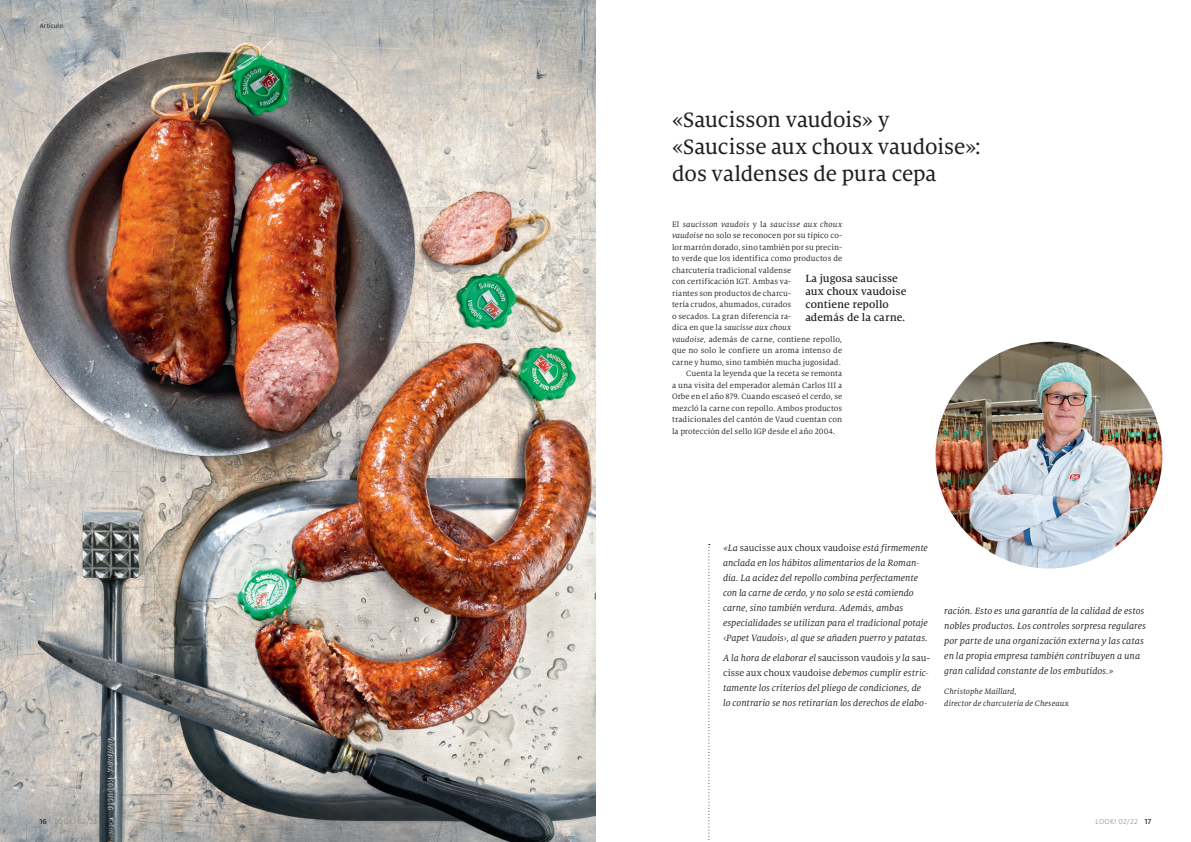
<style>
.page{position:relative;width:1191px;height:842px;background:#fff}
.page>*{position:absolute;margin:0;border:0;box-sizing:border-box;transform-origin:0 0}
.t1{font:23px/27px "Milo Serif Pro Text";letter-spacing:-.005em;color:#231f20}
.t2{font:500 11.5px/13px "Milo Serif Pro";color:#231f20}
.t3{font:italic 10px/15px "Milo Serif Pro";color:#231f20}
.t4{font:8.5px "Milo Serif Pro";letter-spacing:.01em;color:#231f20}
.t5{font:italic 8.5px/11.5px "Milo Serif Pro";letter-spacing:.01em;color:#231f20}
.t6{font:300 8px "Milo Pro";letter-spacing:.025em;color:#808285}
.t7{font:7px "Milo Pro";letter-spacing:.015em;color:#231f20}
.s1{font-weight:500;color:#231f20}
.s2{font-style:normal}
.s3{font-style:italic}
</style>
<div class="page">
<img style="left:0;top:0;width:595px;height:842px">
<img style="left:595px;top:0;width:1px;height:842px">
<img style="left:935px;top:342px;width:227px;height:226px;border-radius:113px">
<svg style="left:708px;top:544px;width:2px;height:296px"></svg>
<p class="t7" style="left:40px;top:22px;width:25px">Artículo</p>
<p class="t6" style="left:40px;top:817px;width:59px"><span class="s1">16</span> LOOK! 02/22</p>
<h1 class="t1" style="left:672px;top:106px;width:310px">«Saucisson vaudois» y «Saucisse aux choux vaudoise»: dos valdenses de pura cepa</h1>
<p class="t5" style="left:672px;top:218px;width:172px"><span class="s2">El</span> saucisson vaudois <span class="s2">y la</span> saucisse aux choux</p>
<p class="t4" style="left:672px;top:231px;width:172px"><span class="s3">vaudoise</span> no solo se reconocen por su típico co-</p>
<p class="t4" style="left:672px;top:242px;width:172px">lor marrón dorado, sino también por su precin-</p>
<p class="t4" style="left:672px;top:254px;width:172px">to verde que los identifica como productos de</p>
<p class="t4" style="left:672px;top:265px;width:121px">charcutería tradicional valdense</p>
<p class="t4" style="left:672px;top:277px;width:121px">con certificación IGT. Ambas va-</p>
<p class="t4" style="left:672px;top:288px;width:121px">riantes son productos de charcu-</p>
<p class="t4" style="left:672px;top:300px;width:121px">tería crudos, ahumados, curados</p>
<p class="t4" style="left:672px;top:311px;width:121px">o secados. La gran diferencia ra-</p>
<p class="t5" style="left:672px;top:322px;width:121px"><span class="s2">dica en que la</span> saucisse aux choux</p>
<p class="t4" style="left:672px;top:334px;width:172px"><span class="s3">vaudoise,</span> además de carne, contiene repollo,</p>
<p class="t4" style="left:672px;top:346px;width:172px">que no solo le confiere un aroma intenso de</p>
<p class="t4" style="left:672px;top:357px;width:170px">carne y humo, sino también mucha jugosidad.</p>
<p class="t4" style="left:686px;top:369px;width:157px">Cuenta la leyenda que la receta se remonta</p>
<p class="t4" style="left:672px;top:380px;width:172px">a una visita del emperador alemán Carlos III a</p>
<p class="t4" style="left:672px;top:392px;width:172px">Orbe en el año 879. Cuando escaseó el cerdo, se</p>
<p class="t4" style="left:672px;top:403px;width:172px">mezcló la carne con repollo. Ambos productos</p>
<p class="t4" style="left:672px;top:415px;width:172px">tradicionales del cantón de Vaud cuentan con</p>
<p class="t4" style="left:672px;top:426px;width:165px">la protección del sello IGP desde el año 2004.</p>
<p class="t2" style="left:805px;top:272px;width:102px">La jugosa saucisse aux choux vaudoise contiene repollo además de la carne.</p>
<p class="t3" style="left:723px;top:540px;width:206px">«La <span class="s2">saucisse aux choux vaudoise</span> está firmemente anclada en los hábitos alimentarios de la Roman&shy;día. La acidez del repollo combina perfectamente con la carne de cerdo, y no solo se está comiendo carne, sino también verdura. Además, ambas especialidades se utilizan para el tradicional potaje ‹Papet Vaudois›, al que se añaden puerro y patatas.</p>
<p class="t3" style="left:723px;top:650px;width:208px">A la hora de elaborar el <span class="s2">saucisson vaudois</span> y la <span class="s2">sau&shy;cisse aux choux vaudoise</span> debemos cumplir estric&shy;tamente los criterios del pliego de condiciones, de lo contrario se nos retirarían los derechos de elabo-</p>
<p class="t3" style="left:944px;top:603px;width:203px">ración. Esto es una garantía de la calidad de estos nobles productos. Los controles sorpresa regulares por parte de una organización externa y las catas en la propia empresa también contribuyen a una gran calidad constante de los embutidos.»</p>
<p class="t5" style="left:944px;top:686px;width:126px">Christophe Maillard,<br>director de charcutería de Cheseaux</p>
<p class="t6" style="left:1095px;top:817px;width:57px">LOOK! 02/22 <span class="s1">17</span></p>
</div>
